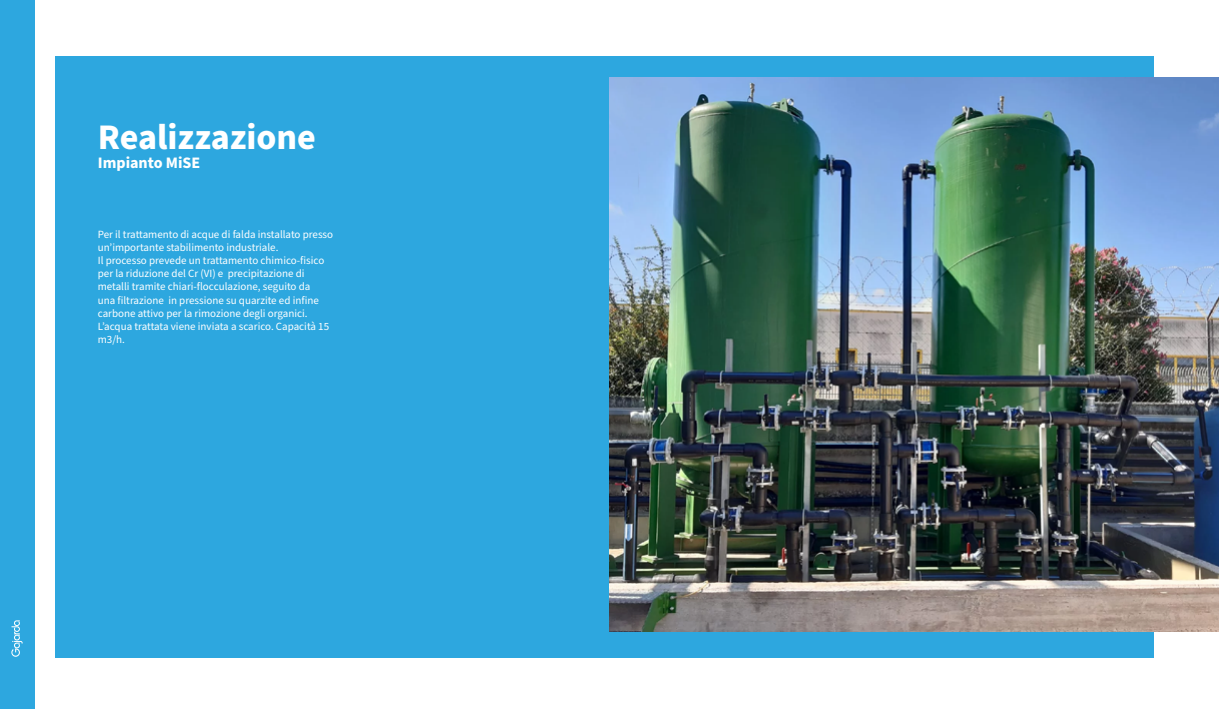
<style>
.page{position:relative;width:1219px;height:709px;background:#fff}
.page>*{position:absolute;margin:0;border:0;box-sizing:border-box;transform-origin:0 0}
.t1{font:700 36px "Source Sans Pro";color:#fff}
.t2{font:700 16px "Source Sans Pro";color:#fff}
.t3{font:11px/13.2px "Source Sans Pro";color:#fff}
</style>
<div class="page">
<div style="left:0;top:0;width:34px;height:709px;background:#2da7df"></div>
<svg style="left:11px;top:620px;width:12px;height:36px"></svg>
<div style="left:55px;top:57px;width:1099px;height:601px;background:#2da7df"></div>
<img style="left:609px;top:78px;width:610px;height:553px">
<h1 class="t1" style="left:98px;top:112px;width:220px">Realizzazione</h1>
<h2 class="t2" style="left:98px;top:151px;width:104px">Impianto MiSE</h2>
<p class="t3" style="left:98px;top:228px;width:237px">Per il trattamento di acque di falda installato presso un’importante stabilimento industriale.<br>Il processo prevede un trattamento chimico-fisico per la riduzione del Cr (VI) e precipitazione di metalli tramite chiari-flocculazione, seguito da<br>una filtrazione in pressione su quarzite ed infine carbone attivo per la rimozione degli organici.<br>L’acqua trattata viene inviata a scarico. Capacità 15 m3/h.</p>
</div>
